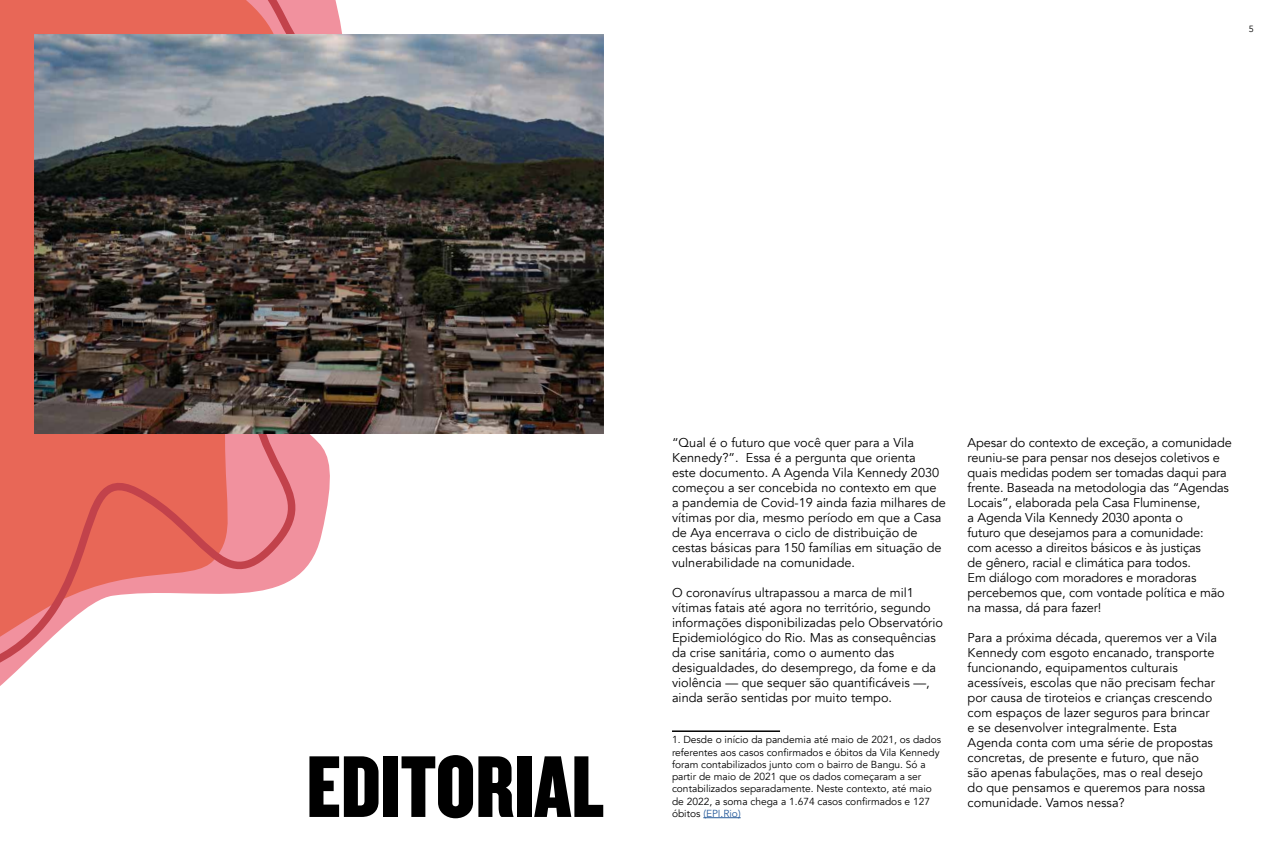
<style>
.page{position:relative;width:1276px;height:851px;background:#fff}
.page>*{position:absolute;margin:0;border:0;box-sizing:border-box;transform-origin:0 0}
.t1{font:90.9px "Knockout HTF69 Full Liteweight";color:#000}
.t2{font:12.75px/15px "Avenir";color:#000}
.t3{font:10.2px/12.3px "Avenir";color:#000}
.t4{font:9px "Avenir";color:#000}
.s1{color:#275b9b}
</style>
<div class="page">
<hr style="left:672px;top:730px;width:108px;height:1px;background:#000">
<hr style="left:703px;top:817px;width:37px;height:1px;background:#275b9b">
<svg style="left:0;top:0;width:342px;height:686px"></svg>
<img style="left:34px;top:34px;width:570px;height:400px">
<p class="t4" style="left:1248px;top:24px;width:7px">5</p>
<h1 class="t1" style="left:306px;top:739px;width:299px">EDITORIAL</h1>
<p class="t2" style="left:672px;top:435px;width:275px">“Qual é o futuro que você quer para a Vila Kennedy?”. Essa é a pergunta que orienta<br>este documento. A Agenda Vila Kennedy 2030 começou a ser concebida no contexto em que a pandemia de Covid-19 ainda fazia milhares de vítimas por dia, mesmo período em que a Casa de Aya encerrava o ciclo de distribuição de cestas básicas para 150 famílias em situação de vulnerabilidade na comunidade.</p>
<p class="t2" style="left:672px;top:585px;width:273px">O coronavírus ultrapassou a marca de mil1 vítimas fatais até agora no território, segundo informações disponibilizadas pelo Observatório Epidemiológico do Rio. Mas as consequências da crise sanitária, como o aumento das desigualdades, do desemprego, da fome e da violência — que sequer são quantificáveis —, ainda serão sentidas por muito tempo.</p>
<p class="t3" style="left:672px;top:733px;width:271px">1. Desde o início da pandemia até maio de 2021, os dados referentes aos casos confirmados e óbitos da Vila Kennedy foram contabilizados junto com o bairro de Bangu. Só a partir de maio de 2021 que os dados começaram a ser contabilizados separadamente. Neste contexto, até maio de 2022, a soma chega a 1.674 casos confirmados e 127 óbitos <span class="s1">(EPI.Rio)</span></p>
<p class="t2" style="left:967px;top:435px;width:266px">Apesar do contexto de exceção, a comunidade reuniu-se para pensar nos desejos coletivos e quais medidas podem ser tomadas daqui para frente. Baseada na metodologia das “Agendas Locais”, elaborada pela Casa Fluminense,<br>a Agenda Vila Kennedy 2030 aponta o<br>futuro que desejamos para a comunidade:<br>com acesso a direitos básicos e às justiças<br>de gênero, racial e climática para todos.<br>Em diálogo com moradores e moradoras percebemos que, com vontade política e mão na massa, dá para fazer!</p>
<p class="t2" style="left:967px;top:630px;width:251px">Para a próxima década, queremos ver a Vila Kennedy com esgoto encanado, transporte funcionando, equipamentos culturais acessíveis, escolas que não precisam fechar por causa de tiroteios e crianças crescendo com espaços de lazer seguros para brincar e se desenvolver integralmente. Esta Agenda conta com uma série de propostas concretas, de presente e futuro, que não são apenas fabulações, mas o real desejo do que pensamos e queremos para nossa</p>
<p class="t2" style="left:967px;top:795px;width:159px">comunidade. Vamos nessa?</p>
</div>
